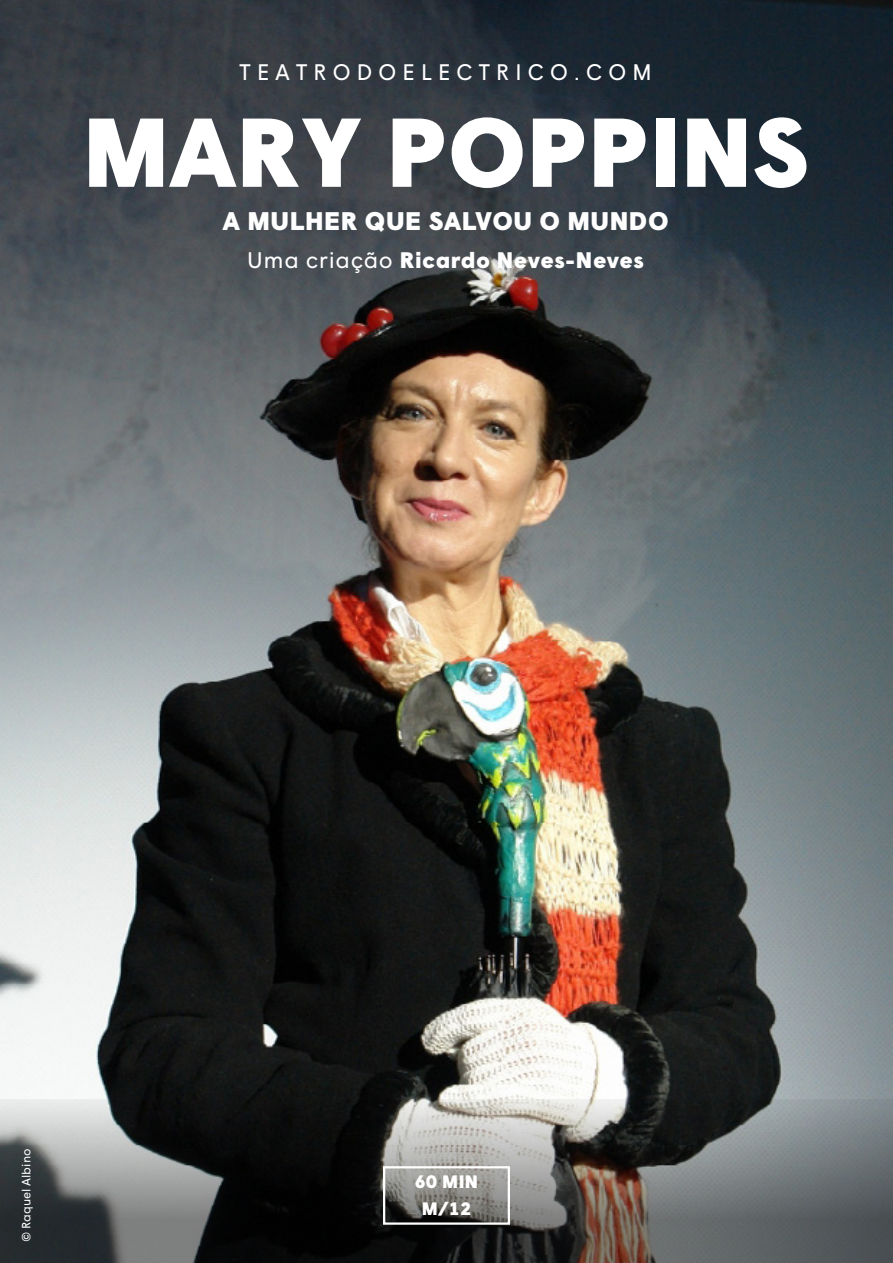
<style>
.page{position:relative;width:893px;height:1263px;background:#fff}
.page>*{position:absolute;margin:0;border:0;box-sizing:border-box;transform-origin:0 0}
.t1{font:900 97.5px "Wigrum";color:#fff}
.t2{font:900 25.5px "Wigrum";letter-spacing:.02em;color:#fefefe}
.t3{font:900 22.5px "Wigrum";letter-spacing:.025em;color:#fff}
.t4{font:22.5px "Wigrum";color:#fff}
.t5{font:900 18px/27px "Wigrum";letter-spacing:.025em;color:#fff;text-align:center}
.t6{font:12px "Wigrum";color:#fff}
.s1{font-weight:400}
</style>
<div class="page">
<img style="left:0;top:0;width:893px;height:1099px">
<svg style="left:0;top:1099px;width:893px;height:164px;background:#575857"></svg>
<div style="left:383px;top:1166px;width:127px;height:59px;border:2px solid #fff"></div>
<p class="t4" style="left:239px;top:55px;width:414px">T E A T R O D O E L E C T R I C O . C O M</p>
<h1 class="t1" style="left:83px;top:78px;width:727px">MARY POPPINS</h1>
<p class="t2" style="left:223px;top:201px;width:448px">A MULHER QUE SALVOU O MUNDO</p>
<p class="t3" style="left:247px;top:243px;width:398px"><span class="s1">Uma criação</span> Ricardo Neves-Neves</p>
<p class="t6" style="left:17px;top:1242px;width:95px;rotate:-90deg">© Raquel Albino</p>
<p class="t5" style="left:415px;top:1167px;width:65px">60 MIN<br>M/12</p>
</div>
